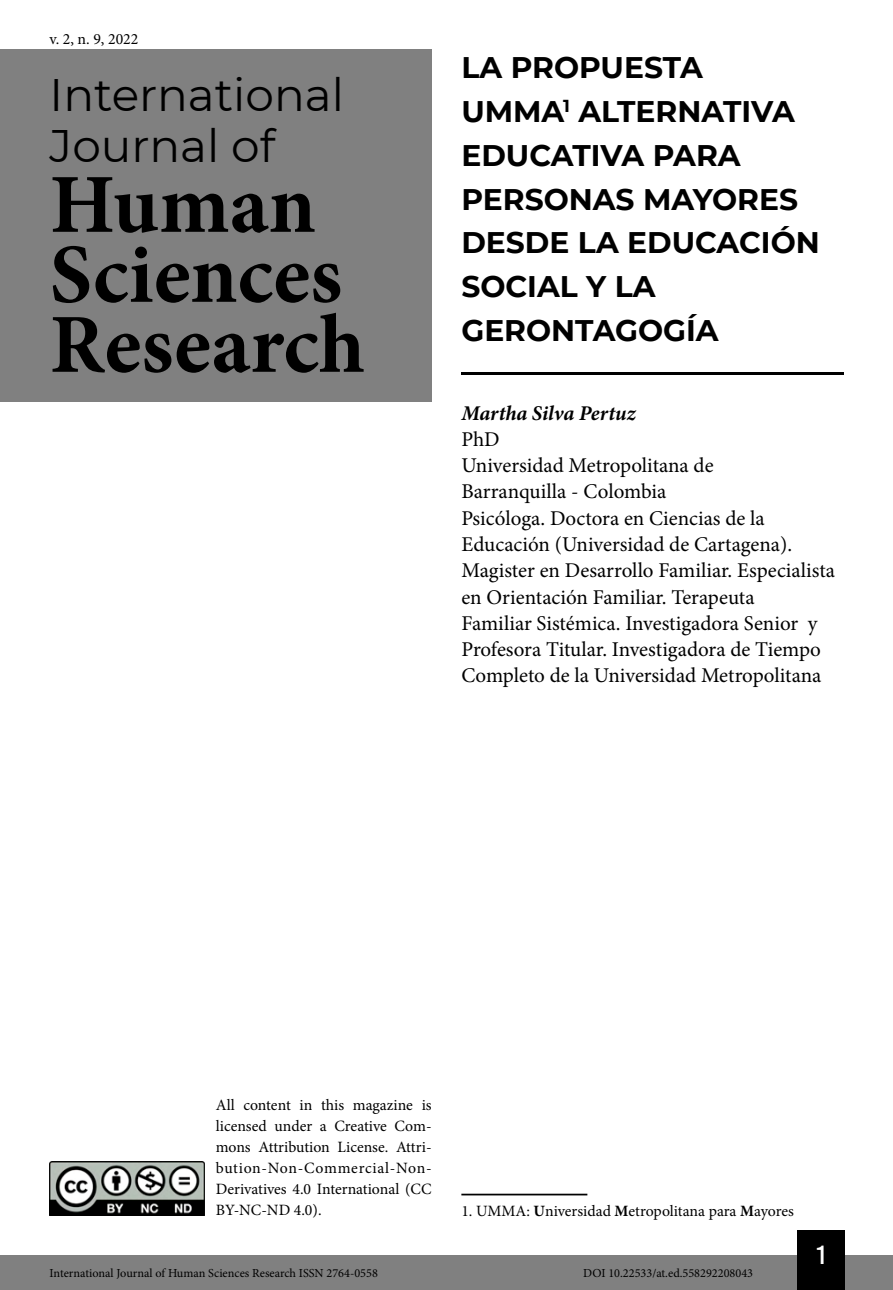
<style>
.page{position:relative;width:893px;height:1290px;background:#fff}
.page>*{position:absolute;margin:0;border:0;box-sizing:border-box;transform-origin:0 0}
.t1{font:700 84px/70px "Minion Pro";color:#000}
.t2{font:45.5px/50.8px "Montserrat";color:#000}
.Título_Artigo{font:700 29.75px/43.8px "Montserrat";color:#000}
.t3{font:26.25px "Bebas Kai";color:#fff}
.Infos_autor{font:21px/26.2px "Minion Pro";color:#000}
.Autor{font:italic 700 21px "Minion Pro";color:#000}
.Nota_de_rodapé{font:15.75px/21px "Minion Pro";color:#000;text-align:justify}
.t4{font:12.25px "Minion Pro";color:#000}
.s1{font-weight:700}
</style>
<div class="page">
<div style="left:0;top:1255px;width:893px;height:35px;background:#808080"></div>
<div style="left:797px;top:1230px;width:48px;height:60px;background:#000"></div>
<img style="left:50px;top:1161px;width:154px;height:54px">
<div style="left:0;top:50px;width:432px;height:352px;background:#808080"></div>
<hr style="left:461px;top:373px;width:382px;height:2px;background:#000">
<hr style="left:461px;top:1193px;width:126px;height:2px;background:#000">
<p class="Nota_de_rodapé" style="left:50px;top:28px;width:90px">v. 2, n. 9, 2022</p>
<h2 class="t2" style="left:50px;top:68px;width:296px">International<br>Journal of</h2>
<h1 class="t1" style="left:50px;top:169px;width:317px">Human<br>Sciences<br>Research</h1>
<p class="Título_Artigo" style="left:461px;top:44px;width:360px">LA PROPUESTA<br>UMMA<sup>1</sup> ALTERNATIVA<br>EDUCATIVA PARA<br>PERSONAS MAYORES<br>DESDE LA EDUCACIÓN<br>SOCIAL Y LA<br>GERONTAGOGÍA</p>
<p class="Autor" style="left:461px;top:398px;width:176px">Martha Silva Pertuz</p>
<p class="Infos_autor" style="left:461px;top:426px;width:40px">PhD</p>
<p class="Infos_autor" style="left:461px;top:452px;width:254px">Universidad Metropolitana de<br>Barranquilla - Colombia</p>
<p class="Infos_autor" style="left:461px;top:505px;width:375px">Psicóloga. Doctora en Ciencias de la Educación (Universidad de Cartagena).<br>Magister en Desarrollo Familiar. Especialista en Orientación Familiar. Terapeuta<br>Familiar Sistémica. Investigadora Senior y Profesora Titular. Investigadora de Tiempo Completo de la Universidad Metropolitana</p>
<p class="Nota_de_rodapé" style="left:216px;top:1095px;width:217px">All content in this magazine is licensed under a Creative Com&shy;mons Attribution License. Attri&shy;bution-Non-Commercial-Non-Derivatives 4.0 International (CC BY-NC-ND 4.0).</p>
<p class="Nota_de_rodapé" style="left:461px;top:1200px;width:334px">1. UMMA: <span class="s1">U</span>niversidad <span class="s1">M</span>etropolitana para <span class="s1">M</span>ayores</p>
<p class="t3" style="left:817px;top:1241px;width:10px">1</p>
<p class="t4" style="left:50px;top:1265px;width:330px">International Journal of Human Sciences Research ISSN 2764-0558</p>
<p class="t4" style="left:583px;top:1265px;width:171px">DOI 10.22533/at.ed.558292208043</p>
</div>
